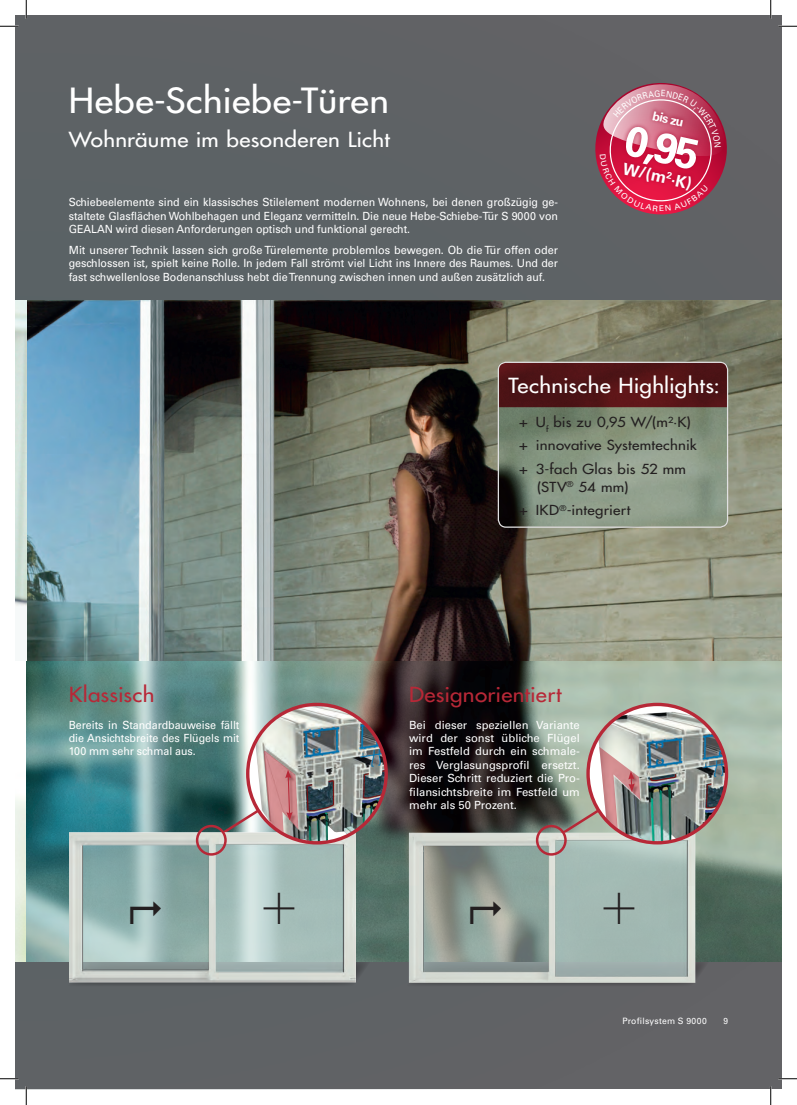
<style>
.page{position:relative;width:797px;height:1105px;background:#fff}
.page>*{position:absolute;margin:0;border:0;box-sizing:border-box;transform-origin:0 0}
.t1{font:700 42.5px "Univers CE";color:#fff}
.t2{font:33.75px "Futura LT";letter-spacing:.015em;color:#fff;scale:1.11 1}
.t3{font:20.25px "Futura LT";letter-spacing:.01em;color:#fff;scale:1.11 1}
.t4{font:20.25px "Futura LT";letter-spacing:.01em;color:#b72837;scale:1.11 1}
.t5{font:700 16.25px "Univers CE";color:#fff}
.t6{font:13.5px/23.4px "Futura LT";letter-spacing:.015em;color:#231f20;scale:1.11 1}
.t7{font:700 12.5px "Univers CE";color:#fff}
.t8{font:11.25px/13.4px "Univers LT";letter-spacing:-.005em;color:#fff;text-align:justify}
.t9{font:11.25px/13.4px "Univers LT";letter-spacing:-.005em;color:#fff;text-align:justify;scale:.95 1}
.t10{font:8.75px "Univers LT";letter-spacing:.025em;color:#fff}
.t11{font:8.75px "Univers LT";letter-spacing:.025em;color:#fff;scale:.95 1}
</style>
<div class="page">
<div style="left:16px;top:16px;width:765px;height:1073px;background:#5f6265"></div>
<img style="left:16px;top:300px;width:765px;height:362px">
<svg style="left:67px;top:962px;width:305px;height:25px;background:#5f6265"></svg>
<svg style="left:406px;top:962px;width:304px;height:25px;background:#696a6b"></svg>
<svg style="left:16px;top:662px;width:10px;height:300px"></svg>
<img style="left:26px;top:662px;width:755px;height:300px">
<svg style="left:498px;top:362px;width:230px;height:166px;background:#84927f"></svg>
<svg style="left:499px;top:363px;width:228px;height:44px;background:#511416"></svg>
<img style="left:69px;top:832px;width:286px;height:150px">
<img style="left:409px;top:832px;width:286px;height:150px">
<img style="left:598px;top:712px;width:128px;height:131px">
<img style="left:548px;top:747px;width:112px;height:97px">
<img style="left:255px;top:704px;width:131px;height:139px">
<img style="left:208px;top:750px;width:112px;height:94px">
<div style="left:196px;top:825px;width:31px;height:31px;border:2px solid #b72837;border-radius:50%"></div>
<div style="left:536px;top:825px;width:30px;height:31px;border:2px solid #b72837;border-radius:50%"></div>
<svg style="left:0;top:25px;width:19px;height:2px"></svg>
<svg style="left:778px;top:25px;width:19px;height:2px"></svg>
<svg style="left:0;top:1078px;width:19px;height:1px"></svg>
<svg style="left:778px;top:1078px;width:19px;height:1px"></svg>
<svg style="left:25px;top:0;width:2px;height:19px"></svg>
<svg style="left:25px;top:1086px;width:2px;height:19px"></svg>
<svg style="left:770px;top:0;width:1px;height:19px"></svg>
<svg style="left:770px;top:1086px;width:1px;height:19px"></svg>
<svg style="left:130px;top:900px;width:31px;height:24px"></svg>
<svg style="left:264px;top:892px;width:30px;height:31px"></svg>
<svg style="left:470px;top:900px;width:31px;height:24px"></svg>
<svg style="left:603px;top:892px;width:31px;height:31px"></svg>
<svg style="left:589px;top:78px;width:144px;height:143px;background:#a94860"></svg>
<h2 class="t2" style="left:69px;top:78px;width:290px">Hebe-Schiebe-Türen</h2>
<h3 class="t3" style="left:69px;top:126px;width:291px">Wohnräume im besonderen Licht</h3>
<p class="t9" style="left:69px;top:196px;width:516px">Schiebeelemente sind ein klassisches Stilelement modernen Wohnens, bei denen großzügig ge&shy;staltete Glasflächen Wohlbehagen und Eleganz vermitteln. Die neue Hebe-Schiebe-Tür S 9000 von GEALAN wird diesen Anforderungen optisch und funktional gerecht.</p>
<p class="t8" style="left:69px;top:243px;width:490px">Mit unserer Technik lassen sich große Türelemente problemlos bewegen. Ob die Tür offen oder geschlossen ist, spielt keine Rolle. In jedem Fall strömt viel Licht ins Innere des Raumes. Und der fast schwellenlose Bodenanschluss hebt die Trennung zwischen innen und außen zusätzlich auf.</p>
<p class="t7" style="left:654px;top:108px;width:33px;rotate:12deg">bis zu</p>
<h1 class="t1" style="left:630px;top:115px;width:77px;rotate:12deg">0,95</h1>
<h3 class="t5" style="left:625px;top:159px;width:72px;rotate:12deg">W/(m ·K)</h3>
<h3 class="t4" style="left:69px;top:681px;width:79px">Klassisch</h3>
<p class="t9" style="left:69px;top:718px;width:181px">Bereits in Standardbauweise fällt die Ansichtsbreite des Flügels mit 100 mm sehr schmal aus.</p>
<h3 class="t3" style="left:508px;top:372px;width:192px">Technische Highlights:</h3>
<p class="t6" style="left:519px;top:410px;width:162px">+ U<sub>f</sub> bis zu 0,95 W/(m²·K) + innovative Systemtechnik + 3-fach Glas bis 52 mm</p>
<p class="t6" style="left:519px;top:475px;width:102px;text-align:right">(STV<sup>®</sup> 54 mm)<br>+ IKD<sup>®</sup>-integriert</p>
<h3 class="t4" style="left:409px;top:681px;width:139px">Designorientiert</h3>
<p class="t8" style="left:409px;top:718px;width:172px">Bei dieser speziellen Variante wird der sonst übliche Flügel im Festfeld durch ein schmale&shy;res Verglasungsprofil ersetzt.<br>Dieser Schritt reduziert die Pro&shy;filansichtsbreite im Festfeld um mehr als 50 Prozent.</p>
<p class="t10" style="left:622px;top:1015px;width:86px">Profilsystem S 9000</p>
<p class="t11" style="left:723px;top:1015px;width:6px">9</p>
</div>
